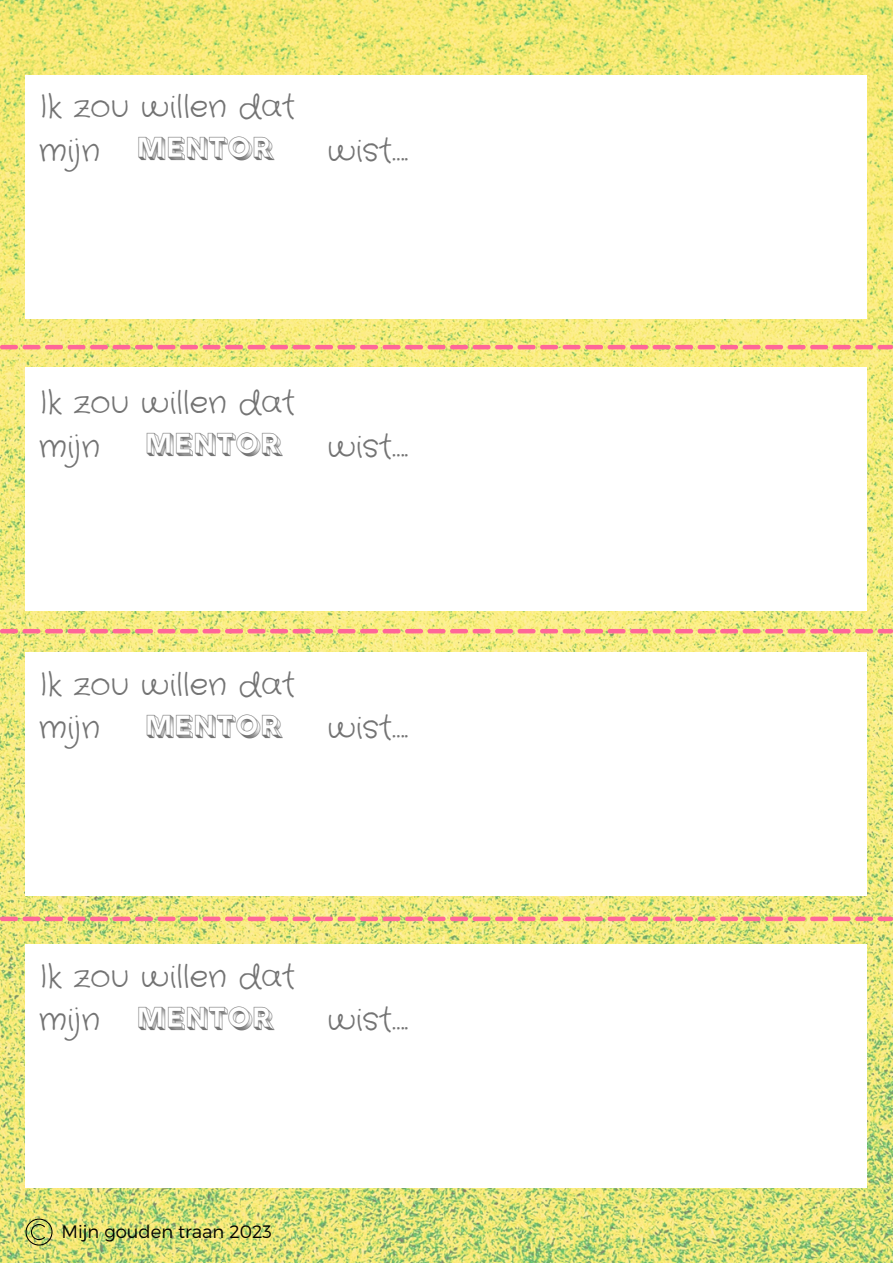
<style>
.page{position:relative;width:893px;height:1264px;background:#fff}
.page>*{position:absolute;margin:0;border:0;box-sizing:border-box;transform-origin:0 0}
.t1{font:31.5px "Crafty Girls";color:#737373}
.t2{font:31.5px "Rig Bold Halftone";color:#737373}
.t3{font:300 18px "Montserrat";color:#000}
</style>
<div class="page">
<img style="left:0;top:0;width:892px;height:1262px">
<svg style="left:0;top:629px;width:892px;height:4px"></svg>
<svg style="left:0;top:916px;width:892px;height:5px"></svg>
<div style="left:26px;top:944px;width:840px;height:243px;background:#fff"></div>
<div style="left:26px;top:76px;width:840px;height:243px;background:#fff"></div>
<div style="left:26px;top:367px;width:840px;height:243px;background:#fff"></div>
<div style="left:26px;top:652px;width:840px;height:244px;background:#fff"></div>
<svg style="left:0;top:345px;width:892px;height:4px"></svg>
<svg style="left:26px;top:1218px;width:26px;height:27px"></svg>
<p class="t1" style="left:39px;top:85px;width:258px">Ik zou willen dat</p>
<p class="t1" style="left:39px;top:129px;width:62px">mijn</p>
<p class="t1" style="left:327px;top:129px;width:82px">wist….</p>
<p class="t2" style="left:137px;top:130px;width:138px">MENTOR</p>
<p class="t1" style="left:39px;top:381px;width:258px">Ik zou willen dat</p>
<p class="t1" style="left:39px;top:425px;width:62px">mijn</p>
<p class="t1" style="left:327px;top:425px;width:82px">wist….</p>
<p class="t2" style="left:145px;top:426px;width:138px">MENTOR</p>
<p class="t1" style="left:39px;top:663px;width:258px">Ik zou willen dat</p>
<p class="t1" style="left:39px;top:706px;width:62px">mijn</p>
<p class="t1" style="left:327px;top:706px;width:82px">wist….</p>
<p class="t2" style="left:145px;top:707px;width:138px">MENTOR</p>
<p class="t1" style="left:39px;top:954px;width:258px">Ik zou willen dat</p>
<p class="t1" style="left:39px;top:998px;width:62px">mijn</p>
<p class="t1" style="left:327px;top:998px;width:82px">wist….</p>
<p class="t2" style="left:137px;top:999px;width:138px">MENTOR</p>
<p class="t3" style="left:61px;top:1219px;width:212px">Mijn gouden traan 2023</p>
</div>
